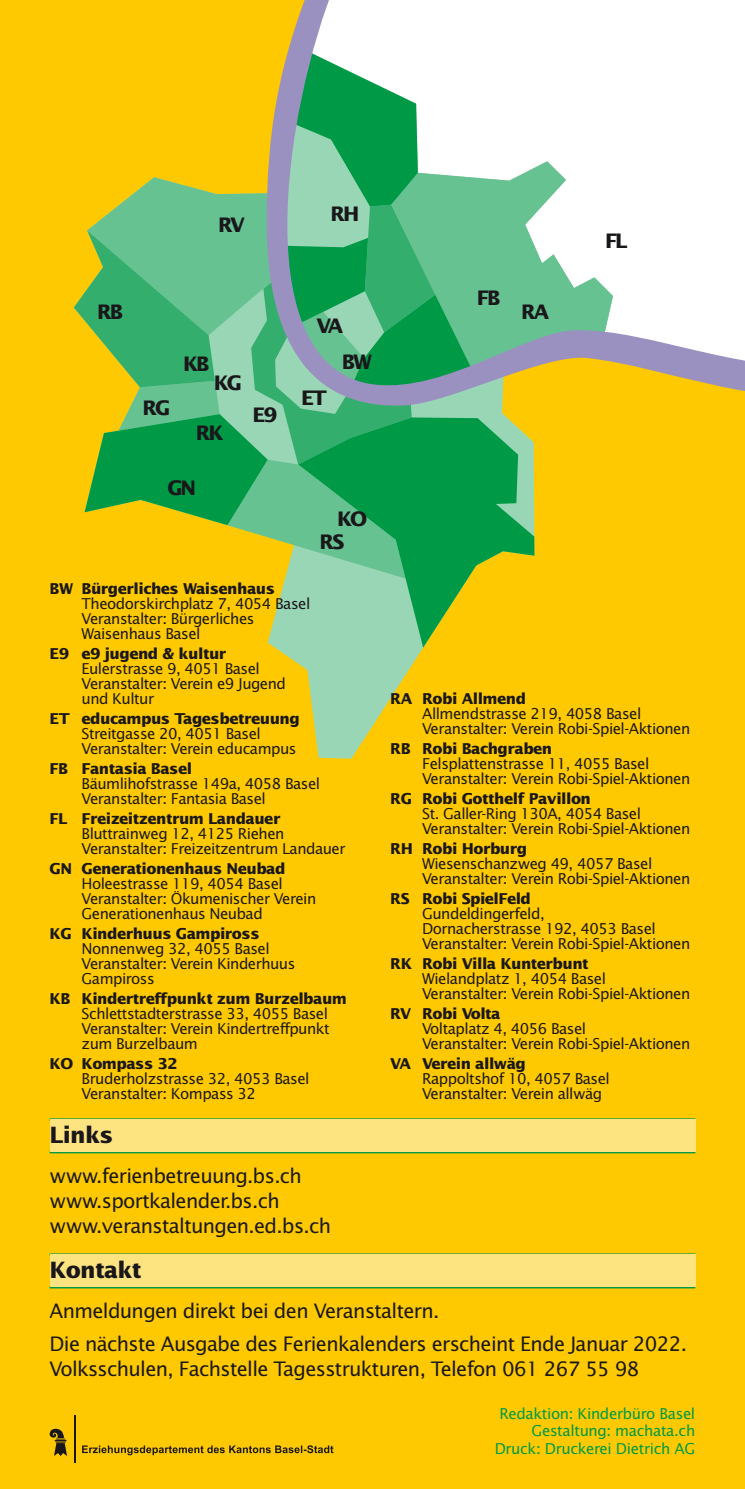
<style>
.page{position:relative;width:745px;height:1489px;background:#fff}
.page>*{position:absolute;margin:0;border:0;box-sizing:border-box;transform-origin:0 0}
.t1{font:700 22.5px "Lucida Sans Std";letter-spacing:-.035em;color:#1a171b}
.t2{font:20px/25px "Lucida Sans Std";letter-spacing:-.035em;color:#1a171b}
.t3{font:700 20px "Lucida Sans Std";letter-spacing:-.1em;color:#1a171b}
.t4{font:15px/15px "Lucida Sans Std";letter-spacing:-.035em;color:#1a171b}
.t5{font:700 15px "Lucida Sans Std";letter-spacing:-.035em;color:#1a171b}
.t6{font:15px/17.5px "Lucida Sans Std";letter-spacing:-.025em;color:#009a47;text-align:right}
</style>
<div class="page">
<hr style="left:744px;top:383px;width:1px;height:1105px;background:#fec900">
<div style="left:0;top:0;width:744px;height:1488px;background:#fec900"></div>
<svg style="left:74px;top:408px;width:538px;height:350px;background:#f2ca14"></svg>
<svg style="left:74px;top:52px;width:399px;height:526px;background:#9abe42"></svg>
<svg style="left:298px;top:417px;width:236px;height:230px;background:#54b35f"></svg>
<svg style="left:247px;top:0;width:497px;height:408px"></svg>
<svg style="left:82px;top:1445px;width:251px;height:10px;background:#b79108"></svg>
<svg style="left:49px;top:1428px;width:18px;height:27px"></svg>
<hr style="left:74px;top:1414px;width:1px;height:48px;background:#1a171b">
<hr style="left:50px;top:1118px;width:644px;height:2px;background:#009a47">
<hr style="left:50px;top:1150px;width:644px;height:3px;background:#009a47">
<div style="left:50px;top:1119px;width:644px;height:33px;background:#fee481"></div>
<hr style="left:50px;top:1253px;width:644px;height:2px;background:#009a47">
<hr style="left:50px;top:1285px;width:644px;height:3px;background:#009a47">
<div style="left:50px;top:1254px;width:644px;height:33px;background:#fee481"></div>
<h2 class="t3" style="left:218px;top:217px;width:28px">RV</h2>
<h2 class="t3" style="left:330px;top:206px;width:30px">RH</h2>
<h2 class="t3" style="left:476px;top:290px;width:25px">FB</h2>
<h2 class="t3" style="left:97px;top:304px;width:28px">RB</h2>
<h2 class="t3" style="left:521px;top:303px;width:30px">RA</h2>
<h2 class="t3" style="left:316px;top:317px;width:28px">VA</h2>
<h2 class="t3" style="left:142px;top:399px;width:29px">RG</h2>
<h2 class="t3" style="left:183px;top:355px;width:28px">KB</h2>
<h2 class="t3" style="left:214px;top:375px;width:30px">KG</h2>
<h2 class="t3" style="left:196px;top:424px;width:29px">RK</h2>
<h2 class="t3" style="left:252px;top:407px;width:26px">E9</h2>
<h2 class="t3" style="left:167px;top:480px;width:30px">GN</h2>
<h2 class="t3" style="left:301px;top:389px;width:27px">ET</h2>
<h2 class="t3" style="left:341px;top:353px;width:32px">BW</h2>
<h2 class="t3" style="left:337px;top:510px;width:32px">KO</h2>
<h2 class="t3" style="left:319px;top:533px;width:26px">RS</h2>
<h2 class="t3" style="left:604px;top:232px;width:24px">FL</h2>
<p class="t5" style="left:50px;top:582px;width:227px">BW Bürgerliches Waisenhaus</p>
<p class="t4" style="left:81px;top:597px;width:230px">Theodorskirchplatz 7, 4054 Basel<br>Veranstalter: Bürgerliches<br>Waisenhaus Basel</p>
<p class="t5" style="left:50px;top:647px;width:178px">E9 e9 jugend &amp; kultur</p>
<p class="t4" style="left:81px;top:662px;width:206px">Eulerstrasse 9, 4051 Basel<br>Veranstalter: Verein e9 Jugend und Kultur</p>
<p class="t5" style="left:50px;top:712px;width:251px">ET educampus Tagesbetreuung</p>
<p class="t4" style="left:81px;top:727px;width:216px">Streitgasse 20, 4051 Basel<br>Veranstalter: Verein educampus</p>
<p class="t5" style="left:50px;top:762px;width:144px">FB Fantasia Basel</p>
<p class="t4" style="left:81px;top:777px;width:240px">Bäumlihofstrasse 149a, 4058 Basel<br>Veranstalter: Fantasia Basel</p>
<p class="t5" style="left:50px;top:812px;width:232px">FL Freizeitzentrum Landauer</p>
<p class="t4" style="left:81px;top:827px;width:265px">Bluttrainweg 12, 4125 Riehen<br>Veranstalter: Freizeitzentrum Landauer</p>
<p class="t5" style="left:50px;top:862px;width:237px">GN Generationenhaus Neubad</p>
<p class="t4" style="left:81px;top:877px;width:236px">Holeestrasse 119, 4054 Basel<br>Veranstalter: Ökumenischer Verein<br>Generationenhaus Neubad</p>
<p class="t5" style="left:50px;top:927px;width:211px">KG Kinderhuus Gampiross</p>
<p class="t4" style="left:81px;top:942px;width:215px">Nonnenweg 32, 4055 Basel<br>Veranstalter: Verein Kinderhuus<br>Gampiross</p>
<p class="t5" style="left:50px;top:992px;width:299px">KB Kindertreffpunkt zum Burzelbaum</p>
<p class="t4" style="left:81px;top:1007px;width:249px;text-align:justify">Schlettstadterstrasse 33, 4055 Basel Veranstalter: Verein Kindertreffpunkt zum Burzelbaum</p>
<p class="t5" style="left:50px;top:1057px;width:129px">KO Kompass 32</p>
<p class="t4" style="left:81px;top:1072px;width:229px">Bruderholzstrasse 32, 4053 Basel<br>Veranstalter: Kompass 32</p>
<p class="t5" style="left:390px;top:692px;width:137px">RA Robi Allmend</p>
<p class="t4" style="left:422px;top:707px;width:269px">Allmendstrasse 219, 4058 Basel<br>Veranstalter: Verein Robi-Spiel-Aktionen</p>
<p class="t5" style="left:390px;top:742px;width:163px">RB Robi Bachgraben</p>
<p class="t4" style="left:422px;top:757px;width:269px">Felsplattenstrasse 11, 4055 Basel<br>Veranstalter: Verein Robi-Spiel-Aktionen</p>
<p class="t5" style="left:390px;top:792px;width:202px">RG Robi Gotthelf Pavillon</p>
<p class="t4" style="left:422px;top:807px;width:269px">St. Galler-Ring 130A, 4054 Basel<br>Veranstalter: Verein Robi-Spiel-Aktionen</p>
<p class="t5" style="left:390px;top:842px;width:138px">RH Robi Horburg</p>
<p class="t4" style="left:422px;top:857px;width:269px">Wiesenschanzweg 49, 4057 Basel<br>Veranstalter: Verein Robi-Spiel-Aktionen</p>
<p class="t5" style="left:390px;top:892px;width:142px">RS Robi SpielFeld</p>
<p class="t4" style="left:422px;top:907px;width:269px">Gundeldingerfeld,<br>Dornacherstrasse 192, 4053 Basel<br>Veranstalter: Verein Robi-Spiel-Aktionen</p>
<p class="t5" style="left:390px;top:957px;width:200px">RK Robi Villa Kunterbunt</p>
<p class="t4" style="left:422px;top:972px;width:269px">Wielandplatz 1, 4054 Basel<br>Veranstalter: Verein Robi-Spiel-Aktionen</p>
<p class="t5" style="left:390px;top:1007px;width:112px">RV Robi Volta</p>
<p class="t4" style="left:422px;top:1022px;width:269px">Voltaplatz 4, 4056 Basel<br>Veranstalter: Verein Robi-Spiel-Aktionen</p>
<p class="t5" style="left:390px;top:1057px;width:137px">VA Verein allwäg</p>
<p class="t4" style="left:422px;top:1072px;width:189px">Rappoltshof 10, 4057 Basel<br>Veranstalter: Verein allwäg</p>
<h1 class="t1" style="left:50px;top:1125px;width:65px">Links</h1>
<h2 class="t2" style="left:50px;top:1165px;width:283px">www.ferienbetreuung.bs.ch www.sportkalender.bs.ch www.veranstaltungen.ed.bs.ch</h2>
<h1 class="t1" style="left:50px;top:1260px;width:93px">Kontakt</h1>
<h2 class="t2" style="left:50px;top:1296px;width:638px;line-height:32.5px">Anmeldungen direkt bei den Veranstaltern.<br>Die nächste Ausgabe des Ferienkalenders erscheint Ende Januar 2022.</h2>
<h2 class="t2" style="left:50px;top:1357px;width:591px">Volksschulen, Fachstelle Tagesstrukturen, Telefon 061 267 55 98</h2>
<p class="t6" style="left:494px;top:1405px;width:202px">Redaktion: Kinderbüro Basel<br>Gestaltung: machata.ch<br>Druck: Druckerei Dietrich AG</p>
</div>
